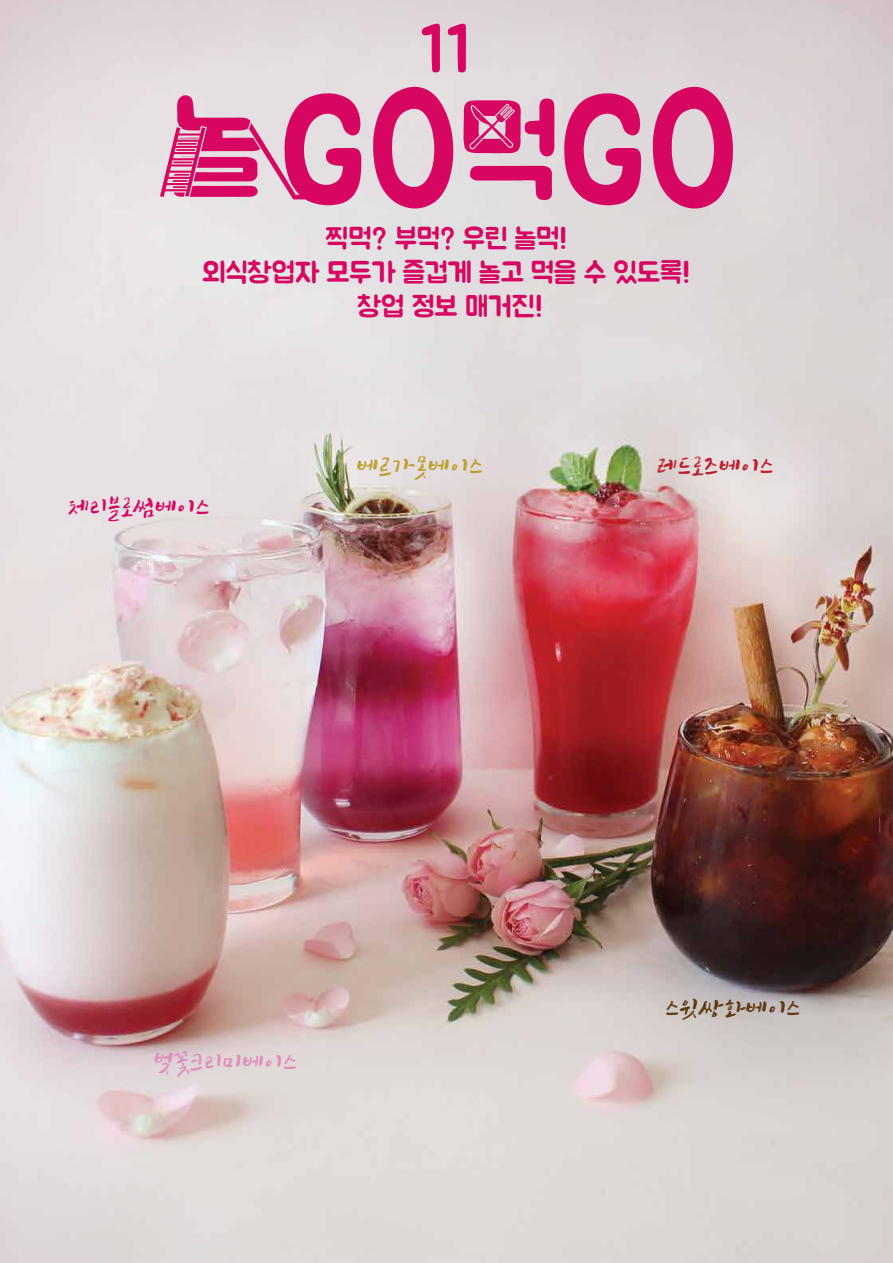
<style>
.page{position:relative;width:893px;height:1263px;background:#fff}
.page>*{position:absolute;margin:0;border:0;box-sizing:border-box;transform-origin:0 0}
.t1{font:66.45px "BMJUA";color:#d70761;scale:.95 1}
.t2{font:28.5px/34.2px "BMJUA";color:#d70761;text-align:center}
.t3{font:27px "Makgeolli";color:#e08ebc}
.t4{font:27px "Makgeolli";color:#d70761}
.t5{font:27px "Makgeolli";color:#bea02f}
.t6{font:27px "Makgeolli";color:#c01e2e}
.t7{font:27px "Makgeolli";color:#603913}
</style>
<div class="page">
<img style="left:0;top:0;width:893px;height:1263px">
<svg style="left:160px;top:93px;width:201px;height:112px"></svg>
<svg style="left:373px;top:87px;width:80px;height:122px"></svg>
<svg style="left:564px;top:93px;width:77px;height:112px"></svg>
<svg style="left:653px;top:87px;width:80px;height:122px"></svg>
<svg style="left:470px;top:166px;width:82px;height:34px"></svg>
<svg style="left:463px;top:98px;width:91px;height:58px"></svg>
<h1 class="t1" style="left:421px;top:15px;width:56px">11</h1>
<p class="t2" style="left:202px;top:222px;width:490px">찍먹? 부먹? 우린 놀먹!<br>외식창업자 모두가 즐겁게 놀고 먹을 수 있도록! 창업 정보 매거진!</p>
<p class="t4" style="left:69px;top:491px;width:143px">체리블로썸베이스</p>
<p class="t5" style="left:356px;top:451px;width:128px">베르가못베이스</p>
<p class="t6" style="left:657px;top:451px;width:119px">레드로즈베이스</p>
<p class="t3" style="left:154px;top:1046px;width:144px">벚꽃크리미베이스</p>
<p class="t7" style="left:666px;top:992px;width:136px">스윗쌍화베이스</p>
</div>
